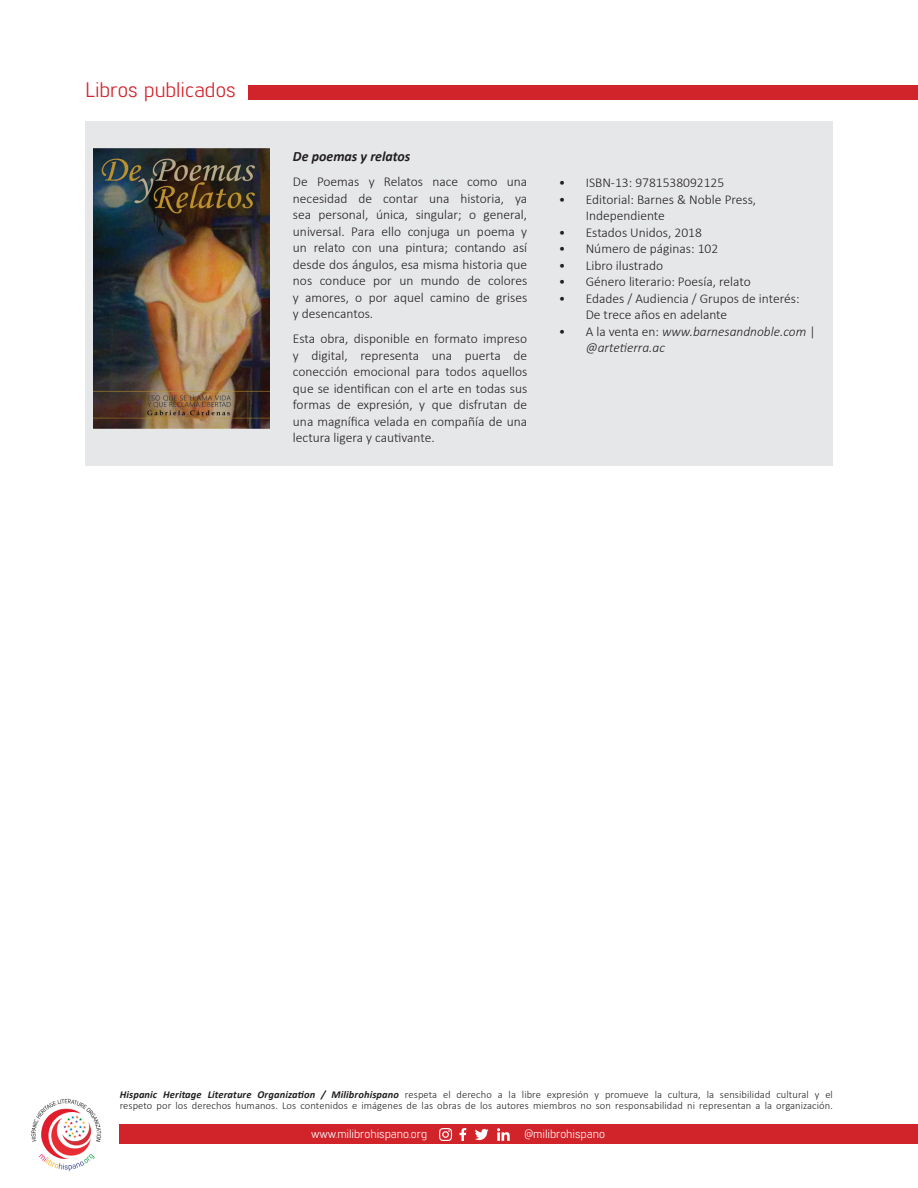
<style>
.page{position:relative;width:918px;height:1188px;background:#fff}
.page>*{position:absolute;margin:0;border:0;box-sizing:border-box;transform-origin:0 0}
.t1{font:21px "Lintel";color:#d1232a}
.t2{font:italic 700 14.25px "Calibri";color:#231f20}
.t3{font:300 13.5px/16.5px "Calibri";color:#231f20;text-align:justify}
.t4{font:italic 300 13.5px/16.5px "Calibri";color:#231f20}
.t5{font:12px "Lintel";color:#fff}
.t6{font:300 10.5px/10.5px "Calibri";letter-spacing:.01em;color:#231f20}
.s1{font-style:normal}
.s2{font-weight:700;font-style:italic}
</style>
<div class="page">
<div style="left:120px;top:1124px;width:798px;height:20px;background:#d1232a"></div>
<img style="left:30px;top:1098px;width:74px;height:73px;border-radius:37px">
<svg style="left:439px;top:1128px;width:13px;height:13px"></svg>
<svg style="left:475px;top:1129px;width:14px;height:11px"></svg>
<svg style="left:459px;top:1128px;width:7px;height:13px"></svg>
<svg style="left:497px;top:1128px;width:13px;height:13px"></svg>
<div style="left:85px;top:121px;width:748px;height:345px;background:#e6e7e9"></div>
<div style="left:248px;top:85px;width:670px;height:14px;background:#d1232a"></div>
<img style="left:94px;top:149px;width:176px;height:280px">
<p class="t1" style="left:85px;top:76px;width:152px">Libros publicados</p>
<p class="t2" style="left:293px;top:146px;width:119px">De poemas y relatos</p>
<p class="t3" style="left:293px;top:173px;width:236px">De Poemas y Relatos nace como una necesidad de contar una historia, ya sea personal, única, singular; o general, universal. Para ello conjuga un poema y un relato con una pintura; contando así desde dos ángulos, esa misma historia que nos conduce por un mundo de colores y amores, o por aquel camino de grises y desencantos.</p>
<p class="t3" style="left:293px;top:330px;width:236px">Esta obra, disponible en formato impreso y digital, representa una puerta de conección emocional para todos aquellos que se identifican con el arte en todas sus formas de expresión, y que disfrutan de una magnífica velada en compañía de una lectura ligera y cautivante.</p>
<p class="t3" style="left:559px;top:174px;width:167px">• ISBN-13: 9781538092125</p>
<p class="t3" style="left:586px;top:191px;width:172px;text-indent:-27px">• Editorial: Barnes &amp; Noble Press,<br>Independiente</p>
<p class="t3" style="left:559px;top:224px;width:145px">• Estados Unidos, 2018</p>
<p class="t3" style="left:559px;top:240px;width:161px">• Número de páginas: 102</p>
<p class="t3" style="left:559px;top:257px;width:106px">• Libro ilustrado</p>
<p class="t3" style="left:559px;top:273px;width:194px">• Género literario: Poesía, relato</p>
<p class="t3" style="left:586px;top:290px;width:215px;text-indent:-27px">• Edades / Audiencia / Grupos de interés:<br>De trece años en adelante</p>
<p class="t4" style="left:586px;top:323px;width:231px;text-indent:-27px"><span class="s1">• A la venta en:</span> www.barnesandnoble.com <span class="s1">| </span>@artetierra.ac</p>
<p class="t6" style="left:120px;top:1089px;width:715px"><span class="s2">Hispanic Heritage Literature Organization / Milibrohispano</span> respeta el derecho a la libre expresión y promueve la cultura, la sensibilidad cultural y el respeto por los derechos humanos. Los contenidos e imágenes de las obras de los autores miembros no son responsabilidad ni representan a la organización.</p>
<p class="t5" style="left:311px;top:1126px;width:118px">www.milibrohispano.org</p>
<p class="t5" style="left:524px;top:1126px;width:82px">@milibrohispano</p>
</div>
